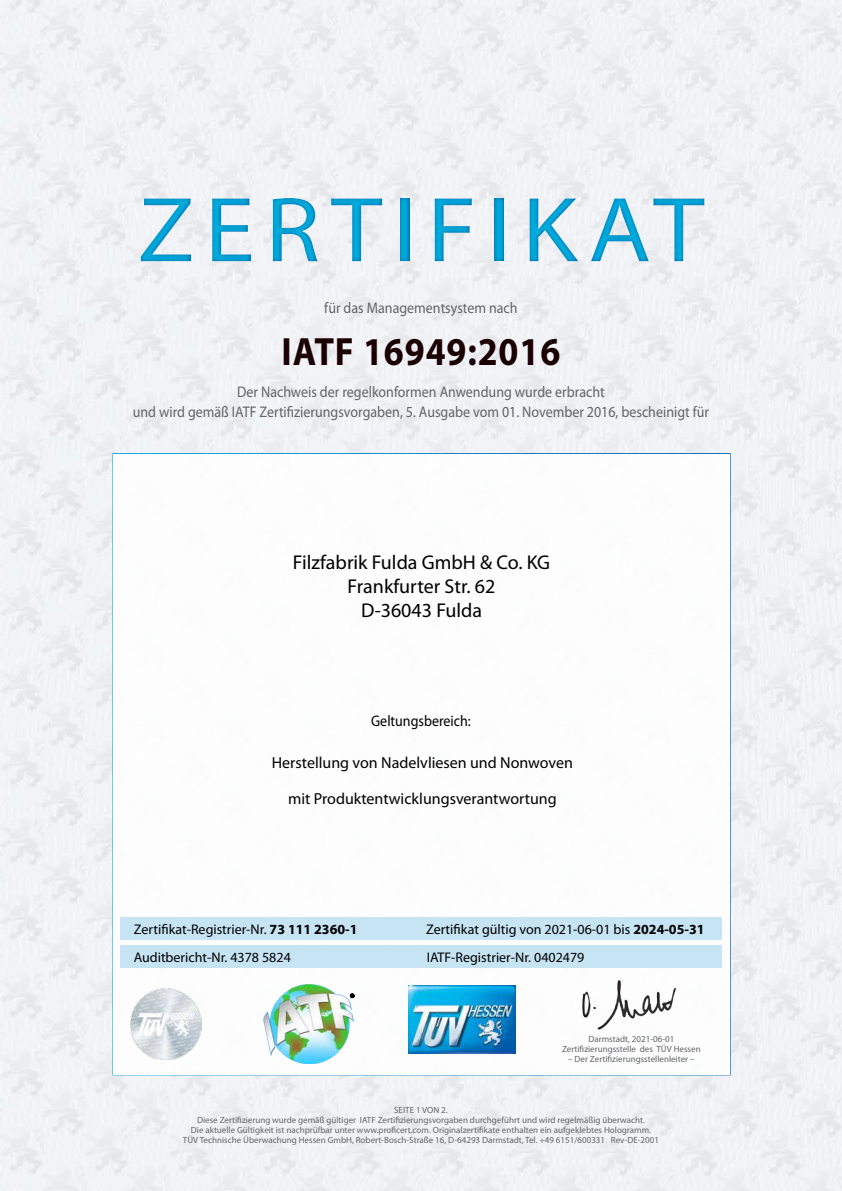
<style>
.page{position:relative;width:842px;height:1191px;background:#fff}
.page>*{position:absolute;margin:0;border:0;box-sizing:border-box;transform-origin:0 0}
.t1{font:93px "Myriad Pro";letter-spacing:.1em;color:#00addc;scale:1.1 1}
.t2{font:700 39.6px "Myriad Pro";letter-spacing:.025em;color:#1a0002;scale:.91 1}
.t3{font:20px/24px "Myriad Pro";color:#000;text-align:center}
.t4{font:16px "Myriad Pro";color:#000}
.t5{font:15.4px/20px "Myriad Pro";color:#636466;text-align:center;scale:.91 1}
.t6{font:15.4px "Myriad Pro";color:#000;scale:.91 1}
.t7{font:14px/28.1px "Myriad Pro";color:#000}
.t8{font:9px/10px "Myriad Pro";color:#636466;text-align:center}
.s1{font-weight:700}
</style>
<div class="page">
<div style="left:112px;top:453px;width:619px;height:622px;background:#fff;border:2px solid #fff"></div>
<div style="left:120px;top:945px;width:602px;height:23px;background:#c0e2f3"></div>
<div style="left:121px;top:917px;width:601px;height:22px;background:#c0e2f3"></div>
<img style="left:582px;top:980px;width:94px;height:50px">
<img style="left:263px;top:984px;width:92px;height:79px">
<svg style="left:350px;top:993px;width:4px;height:4px"></svg>
<img style="left:409px;top:985px;width:106px;height:68px">
<div style="left:0;top:172px;width:842px;height:114px;background:#006bb6;opacity:.75"></div>
<img style="left:130px;top:988px;width:71px;height:71px">
<h1 class="t1" style="left:138px;top:173px;width:517px">ZERTIFIKAT</h1>
<h3 class="t5" style="left:324px;top:298px;width:214px">für das Managementsystem nach</h3>
<h2 class="t2" style="left:282px;top:326px;width:308px">IATF 16949:2016</h2>
<h3 class="t5" style="left:133px;top:381px;width:635px">Der Nachweis der regelkonformen Anwendung wurde erbracht<br>und wird gemäß IATF Zertifizierungsvorgaben, 5. Ausgabe vom 01. November 2016, bescheinigt für</h3>
<h3 class="t3" style="left:293px;top:550px;width:259px">Filzfabrik Fulda GmbH &amp; Co. KG<br>Frankfurter Str. 62<br>D-36043 Fulda</h3>
<h3 class="t6" style="left:371px;top:711px;width:111px">Geltungsbereich:</h3>
<h3 class="t4" style="left:272px;top:753px;width:303px">Herstellung von Nadelvliesen und Nonwoven</h3>
<h3 class="t4" style="left:288px;top:789px;width:270px">mit Produktentwicklungsverantwortung</h3>
<h3 class="t7" style="left:134px;top:915px;width:225px">Zertifikat-Registrier-Nr. <span class="s1">73 111 2360-1<br></span>Auditbericht-Nr. 4378 5824</h3>
<h3 class="t7" style="left:426px;top:915px;width:280px">Zertifikat gültig von 2021-06-01 bis <span class="s1">2024-05-31</span></h3>
<h3 class="t7" style="left:427px;top:943px;width:159px">IATF-Registrier-Nr. 0402479</h3>
<p class="t8" style="left:562px;top:1034px;width:140px">Darmstadt, 2021-06-01<br>Zertifizierungsstelle des TÜV Hessen</p>
<p class="t8" style="left:568px;top:1054px;width:128px">– Der Zertifizierungsstellenleiter –</p>
<p class="t8" style="left:183px;top:1105px;width:478px">SEITE 1 VON 2.<br>Diese Zertifizierung wurde gemäß gültiger IATF Zertifizierungsvorgaben durchgeführt und wird regelmäßig überwacht.<br>Die aktuelle Gültigkeit ist nachprüfbar unter www.proficert.com. Originalzertifikate enthalten ein aufgeklebtes Hologramm.<br>TÜV Technische Überwachung Hessen GmbH, Robert-Bosch-Straße 16, D-64293 Darmstadt, Tel. +49 6151/600331 Rev-DE-2001</p>
</div>
